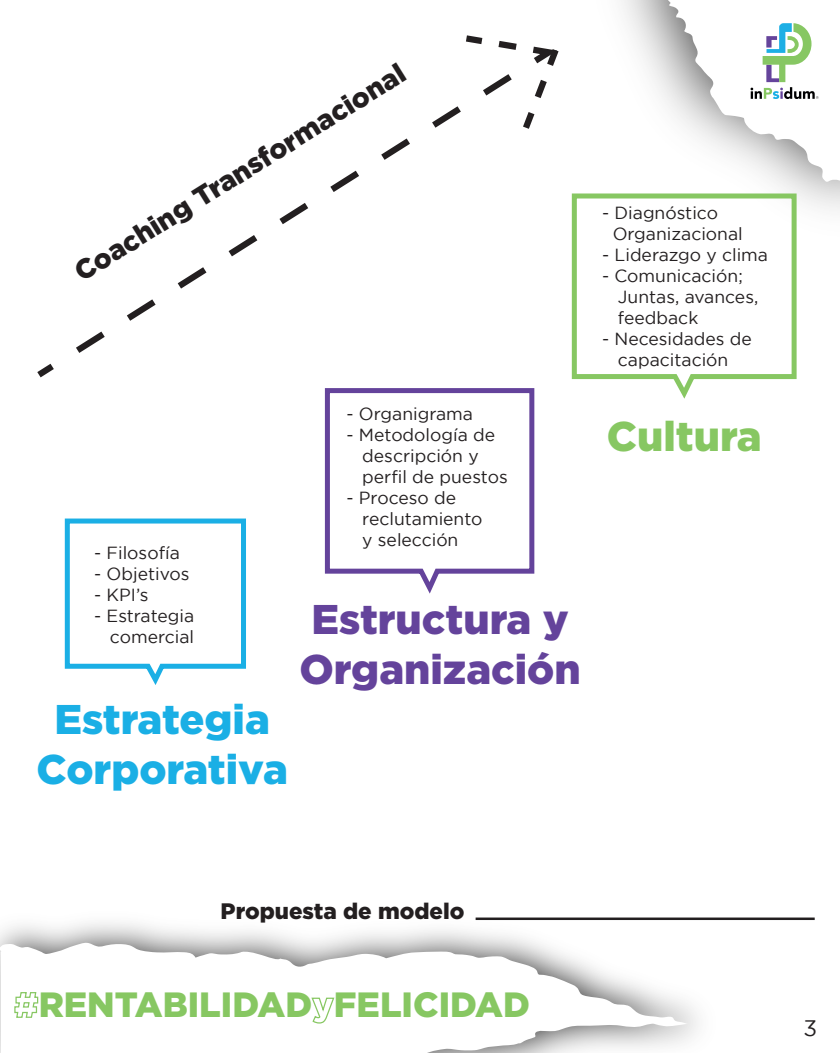
<style>
.page{position:relative;width:840px;height:1053px;background:#fff}
.page>*{position:absolute;margin:0;border:0;box-sizing:border-box;transform-origin:0 0}
.t1{font:900 41.5px/49.8px "Gotham";color:#64439b}
.t2{font:900 41.5px/49.8px "Gotham";color:#1aafe5;text-align:center}
.t3{font:900 41.5px "Gotham";color:#87c762}
.t4{font:900 35px "Gotham";color:#87c762}
.t5{font:900 27.5px "Gotham";color:#231f20}
.t6{font:900 22.38px "Gotham";color:#231f20}
.t7{font:22.38px "Gotham";color:#231f20}
.t8{font:17.5px/21px "Gotham";color:#231f20}
</style>
<div class="page">
<svg style="left:664px;top:0;width:175px;height:200px"></svg>
<img style="left:0;top:919px;width:739px;height:120px">
<svg style="left:0;top:942px;width:688px;height:110px"></svg>
<svg style="left:14px;top:991px;width:25px;height:27px"></svg>
<svg style="left:310px;top:996px;width:25px;height:28px"></svg>
<hr style="left:475px;top:917px;width:339px;height:2px;background:#231f20">
<svg style="left:76px;top:106px;width:383px;height:247px"></svg>
<svg style="left:37px;top:363px;width:17px;height:15px"></svg>
<svg style="left:459px;top:35px;width:100px;height:94px"></svg>
<svg style="left:64px;top:518px;width:182px;height:167px"></svg>
<svg style="left:324px;top:388px;width:211px;height:206px"></svg>
<svg style="left:571px;top:191px;width:227px;height:208px"></svg>
<h3 class="t5" style="left:69px;top:260px;width:386px;rotate:-32deg">Coaching Transformacional</h3>
<p class="t8" style="left:346px;top:403px;width:128px">- Organigrama</p>
<p class="t8" style="left:362px;top:424px;width:147px;text-indent:-16px">- Metodología de descripción y perfil de puestos</p>
<p class="t8" style="left:362px;top:487px;width:122px;text-indent:-16px">- Proceso de reclutamiento y selección</p>
<p class="t8" style="left:94px;top:542px;width:87px">- Filosofía</p>
<p class="t8" style="left:94px;top:563px;width:97px">- Objetivos</p>
<p class="t8" style="left:94px;top:584px;width:56px">- KPI’s</p>
<p class="t8" style="left:94px;top:605px;width:101px;text-align:right">- Estrategia comercial</p>
<h1 class="t1" style="left:299px;top:593px;width:283px">Estructura y<br>Organización</h1>
<h1 class="t2" style="left:36px;top:693px;width:253px">Estrategia<br>Corporativa</h1>
<p class="t8" style="left:612px;top:202px;width:132px;text-indent:-10px">- Diagnóstico<br>Organizacional</p>
<p class="t8" style="left:602px;top:244px;width:167px">- Liderazgo y clima</p>
<p class="t8" style="left:617px;top:265px;width:142px;text-indent:-16px">- Comunicación;<br>Juntas, avances, feedback</p>
<p class="t8" style="left:602px;top:328px;width:151px;text-align:center">- Necesidades de capacitación</p>
<h1 class="t3" style="left:606px;top:412px;width:156px">Cultura</h1>
<p class="t6" style="left:220px;top:897px;width:245px">Propuesta de modelo</p>
<h2 class="t4" style="left:39px;top:984px;width:492px">RENTABILIDAD FELICIDAD</h2>
<p class="t7" style="left:803px;top:1015px;width:15px">3</p>
</div>
